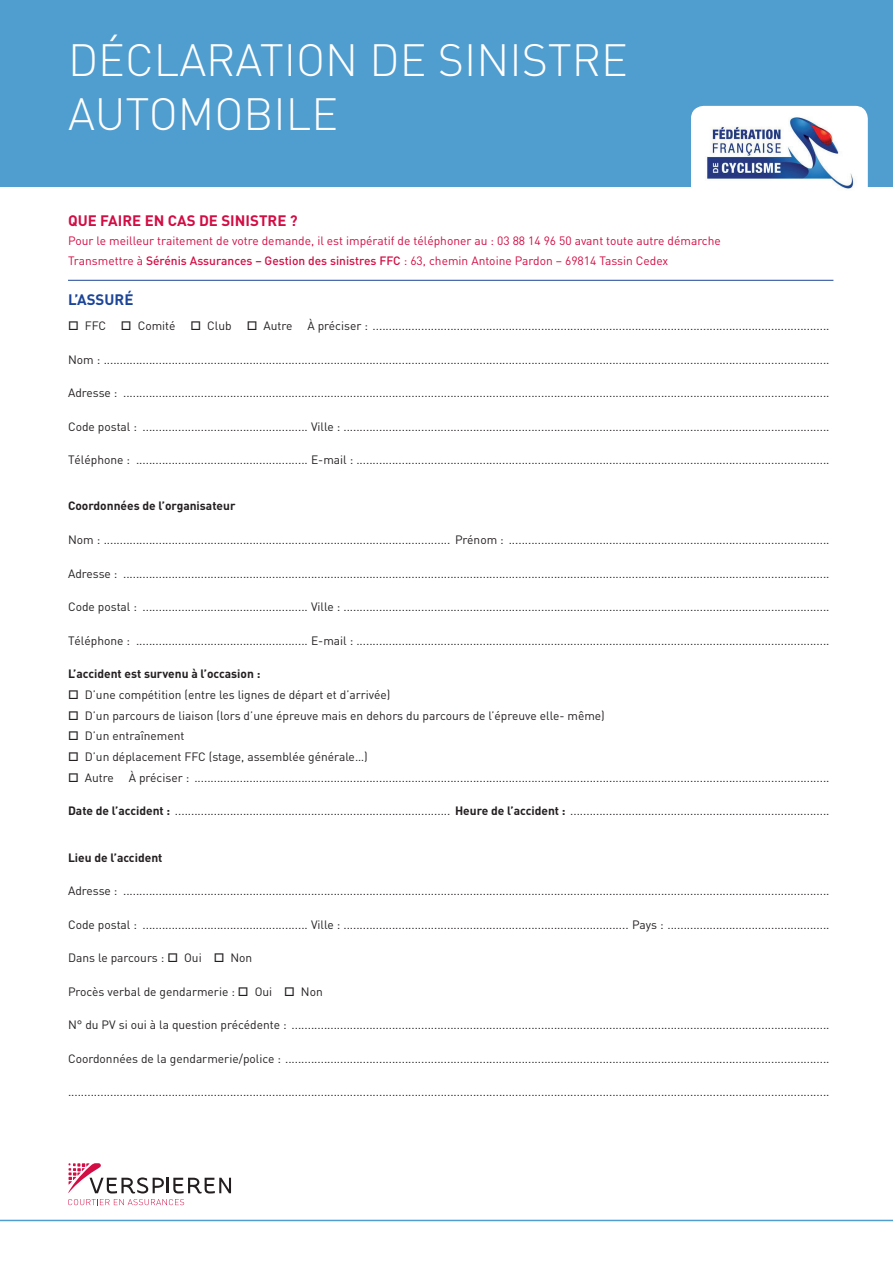
<style>
.page{position:relative;width:893px;height:1263px;background:#fff}
.page>*{position:absolute;margin:0;border:0;box-sizing:border-box;transform-origin:0 0}
.t1{font:300 44.7px/53.6px "DIN";color:#fff}
.t2{font:700 15px "DIN";color:#d20d44}
.t3{font:700 15px "DIN";color:#1c4598}
.t4{font:12px "DIN";color:#231f20}
.t5{font:12px/19.2px "DIN";color:#d20d44}
.t6{font:700 12px "DIN";color:#231f20}
.s1{font-weight:500}
.s2{font-weight:700}
</style>
<div class="page">
<div style="left:0;top:0;width:893px;height:186px;background:#509dcf"></div>
<svg style="left:68px;top:1199px;width:116px;height:6px"></svg>
<svg style="left:68px;top:1163px;width:163px;height:30px"></svg>
<div style="left:691px;top:106px;width:177px;height:100px;background:#fff;border-radius:13px"></div>
<img style="left:707px;top:117px;width:147px;height:73px">
<hr style="left:0;top:1220px;width:893px;height:1px;background:#509dcf">
<hr style="left:68px;top:280px;width:765px;height:1px;background:#1c4598">
<h1 class="t1" style="left:68px;top:33px;width:561px">DÉCLARATION DE SINISTRE<br>AUTOMOBILE</h1>
<p class="t2" style="left:68px;top:211px;width:231px">QUE FAIRE EN CAS DE SINISTRE ?</p>
<p class="t5" style="left:68px;top:231px;width:654px">Pour le meilleur traitement de votre demande, il est impératif de téléphoner au : 03 88 14 96 50 avant toute autre démarche<br>Transmettre à <span class="s1">Sérénis Assurances – Gestion des sinistres ffc</span> : 63, chemin Antoine Pardon – 69814 Tassin Cedex</p>
<p class="t3" style="left:68px;top:290px;width:20px">L’assur</p>
<p class="t3" style="left:124px;top:290px;width:11px">é</p>
<p class="t4" style="left:68px;top:318px;width:763px">□ FFC □ Comité □ Club □ Autre à préciser : .............................................................................................................................................</p>
<p class="t4" style="left:68px;top:352px;width:763px">Nom : ................................................................................................................................................................................................................................</p>
<p class="t4" style="left:68px;top:385px;width:763px">Adresse : ..........................................................................................................................................................................................................................</p>
<p class="t4" style="left:68px;top:419px;width:763px">Code postal : ................................................... Ville : ......................................................................................................................................................</p>
<p class="t4" style="left:68px;top:452px;width:763px">Téléphone : ..................................................... E-mail : ..................................................................................................................................................</p>
<p class="t6" style="left:68px;top:498px;width:169px">Coordonnées de l’organisateur</p>
<p class="t4" style="left:68px;top:532px;width:763px">Nom : ........................................................................................................... Prénom : ...................................................................................................</p>
<p class="t4" style="left:68px;top:566px;width:763px">Adresse : ..........................................................................................................................................................................................................................</p>
<p class="t4" style="left:68px;top:599px;width:763px">Code postal : ................................................... Ville : ......................................................................................................................................................</p>
<p class="t4" style="left:68px;top:633px;width:763px">Téléphone : ..................................................... E-mail : ..................................................................................................................................................</p>
<p class="t6" style="left:68px;top:666px;width:194px">L’accident est survenu à l’occasion :</p>
<p class="t4" style="left:68px;top:687px;width:324px">□ D’une compétition (entre les lignes de départ et d’arrivée)</p>
<p class="t4" style="left:68px;top:708px;width:538px">□ D’un parcours de liaison (lors d’une épreuve mais en dehors du parcours de l’épreuve elle- même)</p>
<p class="t4" style="left:68px;top:728px;width:118px">□ D’un entraînement</p>
<p class="t4" style="left:68px;top:749px;width:301px">□ D’un déplacement FFC (stage, assemblée générale…)</p>
<p class="t4" style="left:68px;top:770px;width:763px">□ Autre à préciser : ....................................................................................................................................................................................................</p>
<p class="t4" style="left:68px;top:803px;width:763px"><span class="s2">Date de l’accident :</span> ..................................................................................... <span class="s2">Heure de l’accident :</span> ................................................................................</p>
<p class="t6" style="left:68px;top:849px;width:96px">Lieu de l’accident</p>
<p class="t4" style="left:68px;top:883px;width:763px">Adresse : ..........................................................................................................................................................................................................................</p>
<p class="t4" style="left:68px;top:917px;width:763px">Code postal : ................................................... Ville : ........................................................................................ Pays : ..................................................</p>
<p class="t4" style="left:68px;top:950px;width:186px">Dans le parcours : □ Oui □ Non</p>
<p class="t4" style="left:68px;top:984px;width:256px">Procès verbal de gendarmerie : □ Oui □ Non</p>
<p class="t4" style="left:68px;top:1017px;width:763px">N° du PV si oui à la question précédente : ......................................................................................................................................................................</p>
<p class="t4" style="left:68px;top:1051px;width:763px">Coordonnées de la gendarmerie/police : ........................................................................................................................................................................</p>
<p class="t4" style="left:68px;top:1084px;width:763px">...........................................................................................................................................................................................................................................</p>
</div>
